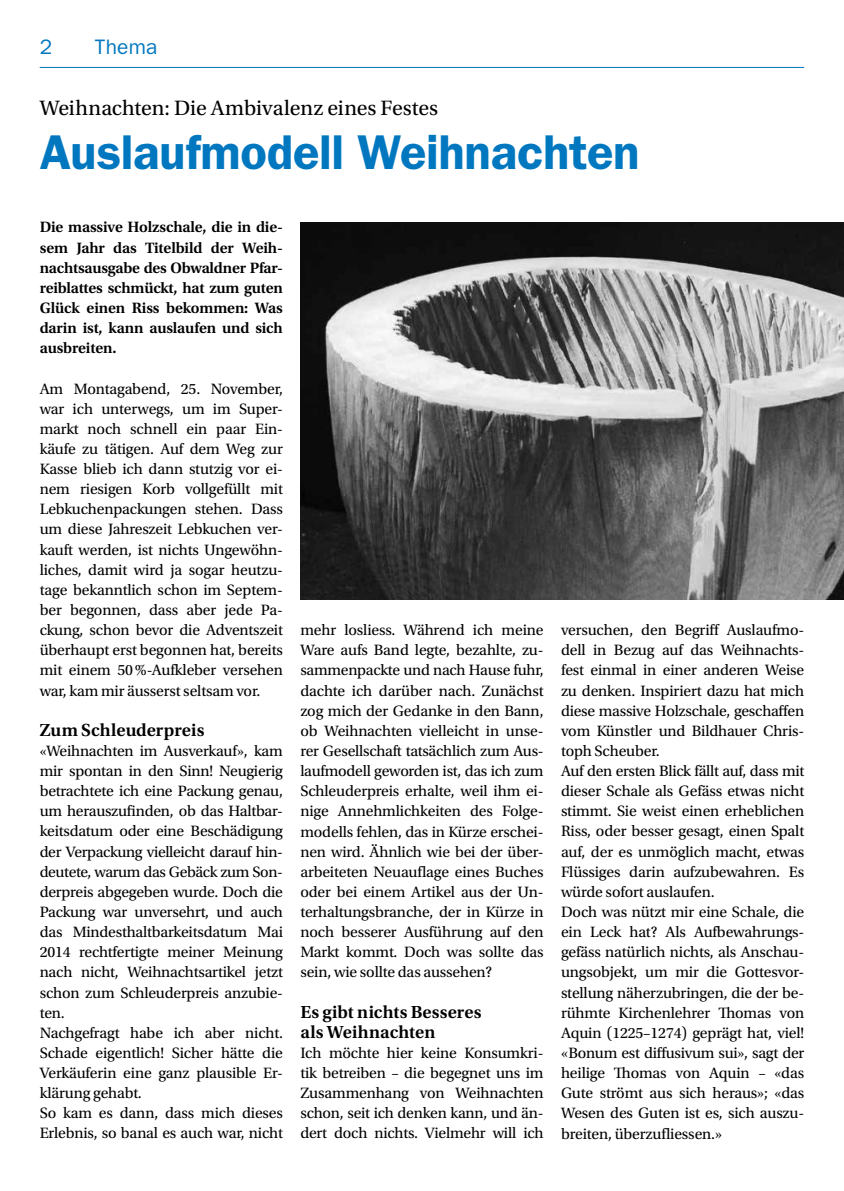
<style>
.page{position:relative;width:844px;height:1191px;background:#fff}
.page>*{position:absolute;margin:0;border:0;box-sizing:border-box;transform-origin:0 0}
.t1{font:600 49px "ITC Franklin Gothic Std";letter-spacing:-.005em;color:#0077bf}
.t2{font:21.88px "Utopia Std";color:#000}
.t3{font:21px "ITC Franklin Gothic Std";letter-spacing:.01em;color:#0077bf}
.t4{font:600 18.38px/20.1px "Utopia Std";letter-spacing:.005em;color:#000}
.t5{font:15.75px/20.1px "Utopia Std";letter-spacing:-.01em;color:#000;text-align:justify}
.t6{font:600 15.75px/20.1px "Utopia Std";letter-spacing:-.01em;color:#000;text-align:justify}
</style>
<div class="page">
<hr style="left:40px;top:67px;width:764px;height:1px;background:#0077bf">
<img style="left:300px;top:222px;width:543px;height:378px">
<h3 class="t3" style="left:40px;top:35px;width:14px">2</h3>
<h3 class="t3" style="left:95px;top:35px;width:64px">Thema</h3>
<h2 class="t2" style="left:40px;top:96px;width:400px">Weihnachten: Die Ambivalenz eines Festes</h2>
<h1 class="t1" style="left:40px;top:123px;width:601px">Auslaufmodell Weihnachten</h1>
<p class="t6" style="left:40px;top:217px;width:245px">Die massive Holzschale, die in die&shy;sem Jahr das Titelbild der Weih&shy;nachtsausgabe des Obwaldner Pfar&shy;reiblattes schmückt, hat zum guten Glück einen Riss bekommen: Was darin ist, kann auslaufen und sich ausbreiten.</p>
<p class="t5" style="left:40px;top:379px;width:245px">Am Montagabend, 25. November, war ich unterwegs, um im Super&shy;markt noch schnell ein paar Ein&shy;käufe zu tätigen. Auf dem Weg zur Kasse blieb ich dann stutzig vor ei&shy;nem riesigen Korb vollgefüllt mit Lebkuchenpackungen stehen. Dass um diese Jahreszeit Lebkuchen ver&shy;kauft werden, ist nichts Ungewöhn&shy;liches, damit wird ja sogar heutzu&shy;tage bekanntlich schon im Septem&shy;ber begonnen, dass aber jede Pa&shy;ckung, schon bevor die Adventszeit überhaupt erst begonnen hat, bereits mit einem 50%-Aufkleber versehen war, kam mir äusserst seltsam vor.</p>
<p class="t4" style="left:40px;top:720px;width:166px">Zum Schleuderpreis</p>
<p class="t5" style="left:40px;top:741px;width:245px;text-align:left">«Weihnachten im Ausverkauf», kam mir spontan in den Sinn! Neugierig betrachtete ich eine Packung genau, um herauszufinden, ob das Haltbar&shy;keitsdatum oder eine Beschädigung der Verpackung vielleicht darauf hin&shy;deutete, warum das Gebäck zum Son&shy;derpreis abgegeben wurde. Doch die<br>Packung war unversehrt, und auch das Mindesthaltbarkeitsdatum Mai<br>2014 rechtfertigte meiner Meinung nach nicht, Weihnachtsartikel jetzt schon zum Schleuderpreis anzubie&shy;ten.<br>Nachgefragt habe ich aber nicht.<br>Schade eigentlich! Sicher hätte die<br>Verkäuferin eine ganz plausible Er&shy;klärung gehabt.<br>So kam es dann, dass mich dieses<br>Erlebnis, so banal es auch war, nicht</p>
<p class="t5" style="left:300px;top:620px;width:245px">mehr losliess. Während ich meine Ware aufs Band legte, bezahlte, zu&shy;sammenpackte und nach Hause fuhr, dachte ich darüber nach. Zunächst zog mich der Gedanke in den Bann, ob Weihnachten vielleicht in unse&shy;rer Gesellschaft tatsächlich zum Aus&shy;laufmodell geworden ist, das ich zum Schleuderpreis erhalte, weil ihm ei&shy;nige Annehmlichkeiten des Folge&shy;modells fehlen, das in Kürze erschei&shy;nen wird. Ähnlich wie bei der über&shy;arbeiteten Neuauflage eines Buches oder bei einem Artikel aus der Un&shy;terhaltungsbranche, der in Kürze in noch besserer Ausführung auf den Markt kommt. Doch was sollte das sein, wie sollte das aussehen?</p>
<p class="t4" style="left:300px;top:1001px;width:183px">Es gibt nichts Besseres als Weihnachten</p>
<p class="t5" style="left:300px;top:1043px;width:245px">Ich möchte hier keine Konsumkri&shy;tik betreiben – die begegnet uns im Zusammenhang von Weihnachten schon, seit ich denken kann, und än&shy;dert doch nichts. Vielmehr will ich</p>
<p class="t5" style="left:561px;top:620px;width:245px;text-align:left">versuchen, den Begriff Auslaufmo&shy;dell in Bezug auf das Weihnachts&shy;fest einmal in einer anderen Weise zu denken. Inspiriert dazu hat mich diese massive Holzschale, geschaffen vom Künstler und Bildhauer Chris&shy;toph Scheuber.<br>Auf den ersten Blick fällt auf, dass mit dieser Schale als Gefäss etwas nicht stimmt. Sie weist einen erheblichen Riss, oder besser gesagt, einen Spalt auf, der es unmöglich macht, etwas Flüssiges darin aufzubewahren. Es würde sofort auslaufen.<br>Doch was nützt mir eine Schale, die ein Leck hat? Als Aufbewahrungs&shy;gefäss natürlich nichts, als Anschau&shy;ungsobjekt, um mir die Gottesvor&shy;stellung näherzubringen, die der be&shy;rühmte Kirchenlehrer Thomas von Aquin (1225–1274) geprägt hat, viel! «Bonum est diffusivum sui», sagt der heilige Thomas von Aquin – «das Gute strömt aus sich heraus»; «das Wesen des Guten ist es, sich auszu&shy;breiten, überzufliessen.»</p>
</div>
